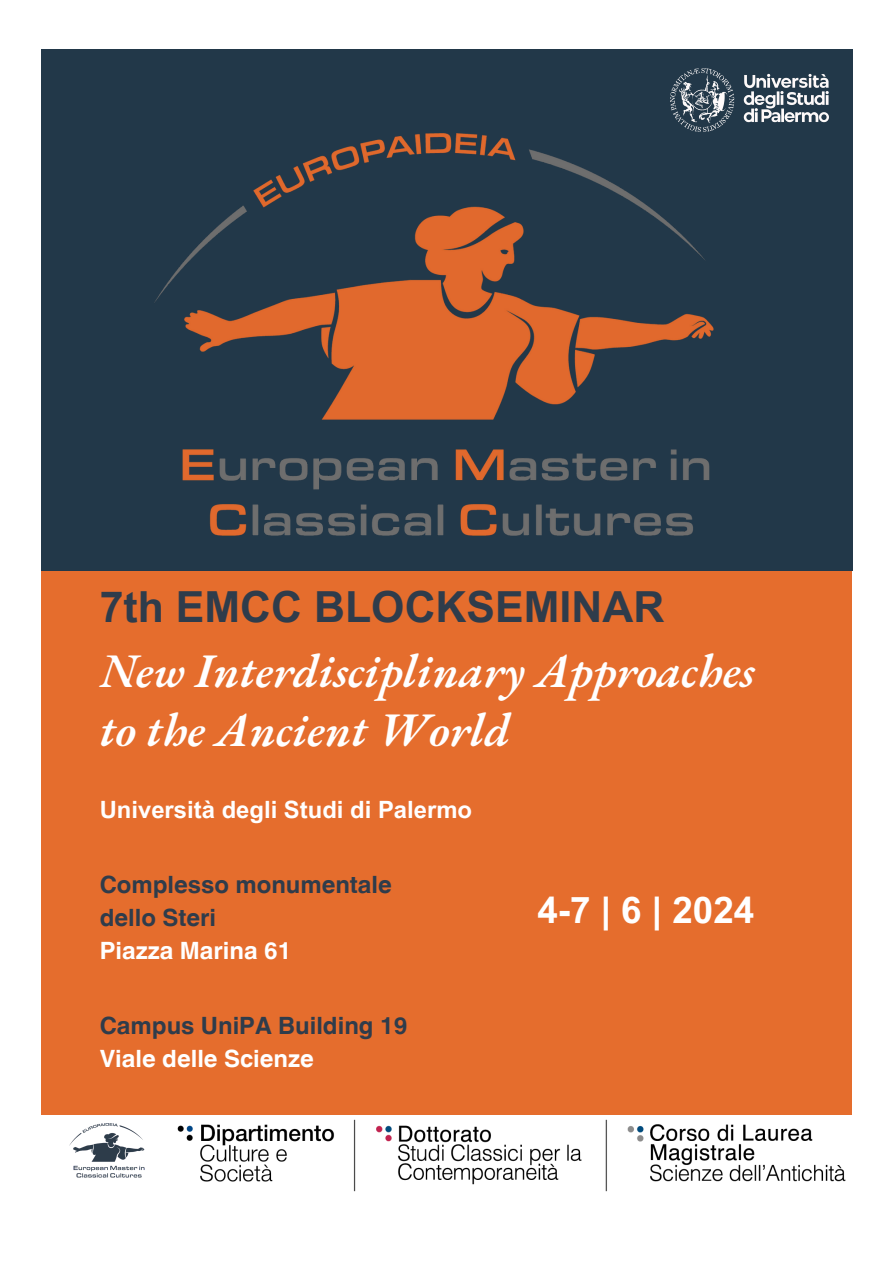
<style>
.page{position:relative;width:894px;height:1263px;background:#fff}
.page>*{position:absolute;margin:0;border:0;box-sizing:border-box;transform-origin:0 0}
.t1{font:italic 600 46.95px/59.4px "EB Garamond";color:#fff}
.t2{font:700 42.9px "Arial MT Pro";color:#2f3c4b}
.t3{font:700 36.75px "Arial MT Pro";color:#fff}
.t4{font:700 23.85px/32.7px "Helvetica World";color:#2f3c4b}
.t5{font:700 23.85px "Helvetica World";color:#fff}
.t6{font:700 23.85px "Arial MT Pro";color:#fff}
</style>
<div class="page">
<div style="left:42px;top:50px;width:810px;height:521px;background:#223849"></div>
<img style="left:154px;top:134px;width:560px;height:402px">
<img style="left:670px;top:68px;width:158px;height:63px">
<div style="left:42px;top:571px;width:809px;height:624px;background:#e56d2d"></div>
<div style="left:170px;top:1115px;width:682px;height:81px;background:#fff"></div>
<img style="left:177px;top:1120px;width:669px;height:72px">
<div style="left:42px;top:1115px;width:129px;height:81px;background:#fff"></div>
<img style="left:70px;top:1124px;width:75px;height:54px">
<h2 class="t2" style="left:100px;top:591px;width:566px">7th EMCC BLOCKSEMINAR</h2>
<h1 class="t1" style="left:100px;top:640px;width:656px">New Interdisciplinary Approaches to the Ancient World</h1>
<p class="t6" style="left:100px;top:801px;width:374px">Università degli Studi di Palermo</p>
<p class="t4" style="left:100px;top:866px;width:293px">Complesso monumentale dello Steri</p>
<p class="t5" style="left:100px;top:931px;width:193px">Piazza Marina 61</p>
<p class="t4" style="left:100px;top:1007px;width:309px">Campus UniPA Building 19</p>
<p class="t5" style="left:100px;top:1039px;width:215px">Viale delle Scienze</p>
<h3 class="t3" style="left:537px;top:896px;width:218px">4-7 | 6 | 2024</h3>
</div>
